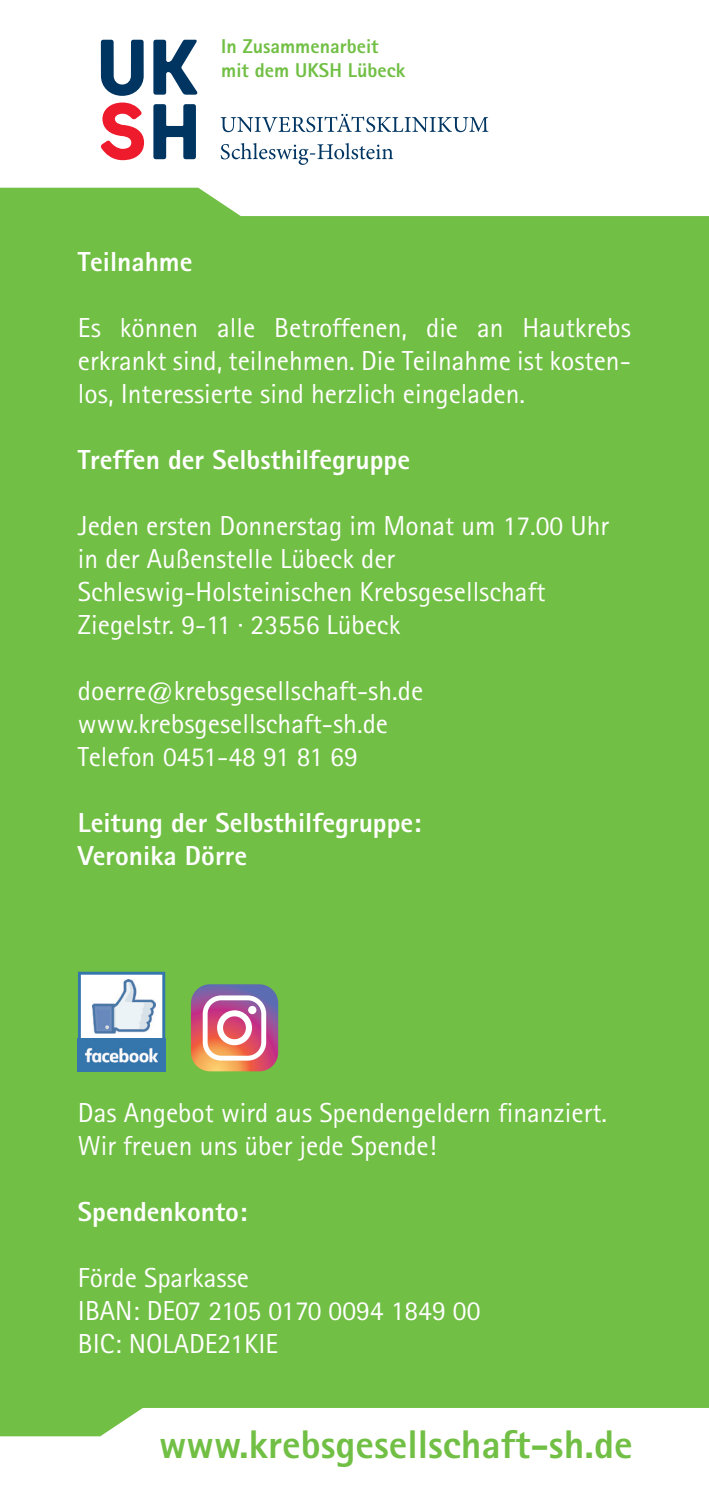
<style>
.page{position:relative;width:709px;height:1503px;background:#fff}
.page>*{position:absolute;margin:0;border:0;box-sizing:border-box;transform-origin:0 0}
.t1{font:800 40px "Rotis Sans Serif";color:#71bf44}
.t2{font:27.5px/33px "Rotis Sans Serif";color:#fff}
.t3{font:800 27.5px/33px "Rotis Sans Serif";color:#fff}
.t4{font:800 20px/24px "Rotis Sans Serif";color:#71bf44}
</style>
<div class="page">
<div style="left:0;top:188px;width:709px;height:1248px;background:#71bf44"></div>
<svg style="left:101px;top:102px;width:43px;height:58px"></svg>
<svg style="left:153px;top:104px;width:43px;height:55px"></svg>
<svg style="left:101px;top:40px;width:43px;height:56px"></svg>
<svg style="left:153px;top:40px;width:45px;height:55px"></svg>
<svg style="left:221px;top:143px;width:172px;height:22px"></svg>
<svg style="left:221px;top:114px;width:267px;height:18px"></svg>
<svg style="left:78px;top:971px;width:87px;height:67px"></svg>
<img style="left:78px;top:1038px;width:87px;height:33px">
<img style="left:93px;top:979px;width:63px;height:54px">
<svg style="left:191px;top:984px;width:87px;height:87px"></svg>
<div style="left:248px;top:1005px;width:8px;height:9px;background:#fff;border-radius:50%"></div>
<p class="t4" style="left:221px;top:34px;width:186px">In Zusammenarbeit mit dem UKSH Lübeck</p>
<p class="t3" style="left:78px;top:244px;width:116px">Teilnahme</p>
<p class="t2" style="left:78px;top:310px;width:554px;text-align:justify">Es können alle Betroffenen, die an Hautkrebs erkrankt sind, teilnehmen. Die Teilnahme ist kosten&shy;los, Interessierte sind herzlich eingeladen.</p>
<p class="t3" style="left:78px;top:442px;width:334px">Treffen der Selbsthilfegruppe</p>
<p class="t2" style="left:78px;top:508px;width:532px">Jeden ersten Donnerstag im Monat um 17.00 Uhr in der Außenstelle Lübeck der Schleswig-Holsteinischen Krebsgesellschaft Ziegelstr. 9-11 · 23556 Lübeck</p>
<p class="t2" style="left:78px;top:673px;width:347px">doerre@krebsgesellschaft-sh.de www.krebsgesellschaft-sh.de<br>Telefon 0451-48 91 81 69</p>
<p class="t3" style="left:78px;top:805px;width:345px">Leitung der Selbsthilfegruppe:<br>Veronika Dörre</p>
<p class="t2" style="left:78px;top:1096px;width:530px">Das Angebot wird aus Spendengeldern finanziert.<br>Wir freuen uns über jede Spende!</p>
<p class="t3" style="left:78px;top:1195px;width:171px">Spendenkonto:</p>
<p class="t2" style="left:78px;top:1261px;width:404px">Förde Sparkasse<br>IBAN: DE07 2105 0170 0094 1849 00<br>BIC: NOLADE21KIE</p>
<h1 class="t1" style="left:159px;top:1419px;width:475px">www.krebsgesellschaft-sh.de</h1>
</div>
